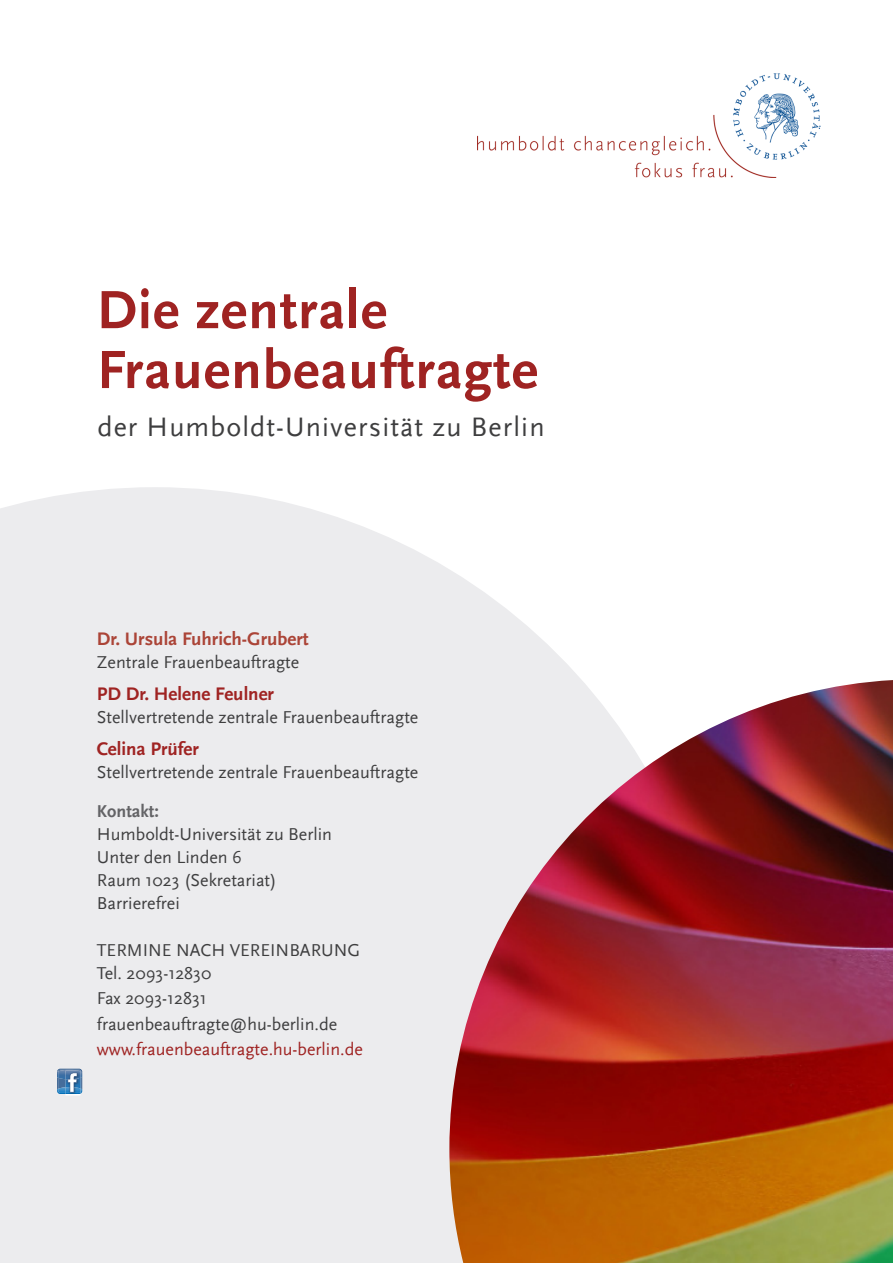
<style>
.page{position:relative;width:893px;height:1263px;background:#fff}
.page>*{position:absolute;margin:0;border:0;box-sizing:border-box;transform-origin:0 0}
.FRB_Titel_rot{font:700 56.1px "HU Scala Sans";letter-spacing:.02em;color:#9f2322}
.FRB_SUbline_gesperrt{font:28.05px "HU Scala Sans";letter-spacing:.04em;color:#3e3e3f}
.FRB_Fließtext_Plakat{font:700 19.05px "HU Scala Sans";color:#9f2322}
.FRB_Fließ_Bold{font:700 19.05px "HU Scala Sans";color:#ab4437}
.FRB_Fließtext_Plakat-2{font:18px "HU Scala Sans";color:#3e3e3f}
.FRB_WEB_rot{font:18px "HU Scala Sans";color:#9f2322}
.FRB_Fließ_Bold-2{font:700 18px "HU Scala Sans";color:#636366}
</style>
<div class="page">
<svg style="left:0;top:487px;width:581px;height:776px;background:#ededef"></svg>
<img style="left:478px;top:73px;width:343px;height:105px">
<svg style="left:57px;top:1069px;width:25px;height:26px"></svg>
<img style="left:449px;top:680px;width:444px;height:583px">
<p class="FRB_Titel_rot" style="left:97px;top:278px;width:292px">Die zentrale</p>
<p class="FRB_Titel_rot" style="left:97px;top:338px;width:442px">Frauenbeauftragte</p>
<p class="FRB_SUbline_gesperrt" style="left:97px;top:412px;width:449px">der Humboldt-Universität zu Berlin</p>
<p class="FRB_Fließ_Bold" style="left:97px;top:628px;width:213px">Dr. Ursula Fuhrich-Grubert</p>
<p class="FRB_Fließtext_Plakat-2" style="left:97px;top:653px;width:204px">Zentrale Frauenbeauftragte</p>
<p class="FRB_Fließtext_Plakat" style="left:97px;top:683px;width:179px">PD Dr. Helene Feulner</p>
<p class="FRB_Fließtext_Plakat-2" style="left:97px;top:708px;width:323px">Stellvertretende zentrale Frauenbeauftragte</p>
<p class="FRB_Fließtext_Plakat" style="left:97px;top:738px;width:103px">Celina Prüfer</p>
<p class="FRB_Fließtext_Plakat-2" style="left:97px;top:763px;width:323px">Stellvertretende zentrale Frauenbeauftragte</p>
<p class="FRB_Fließ_Bold-2" style="left:97px;top:800px;width:64px">Kontakt:</p>
<p class="FRB_Fließtext_Plakat-2" style="left:97px;top:824px;width:237px">Humboldt-Universität zu Berlin</p>
<p class="FRB_Fließtext_Plakat-2" style="left:97px;top:847px;width:147px">Unter den Linden 6</p>
<p class="FRB_Fließtext_Plakat-2" style="left:97px;top:870px;width:181px">Raum 1023 (Sekretariat)</p>
<p class="FRB_Fließtext_Plakat-2" style="left:97px;top:894px;width:84px">Barrierefrei</p>
<p class="FRB_Fließtext_Plakat-2" style="left:97px;top:940px;width:265px">TERMINE NACH VEREINBARUNG</p>
<p class="FRB_Fließtext_Plakat-2" style="left:97px;top:963px;width:116px">Tel. 2093-12830</p>
<p class="FRB_Fließtext_Plakat-2" style="left:97px;top:989px;width:111px">Fax 2093-12831</p>
<p class="FRB_Fließtext_Plakat-2" style="left:97px;top:1014px;width:242px">frauenbeauftragte@hu-berlin.de</p>
<p class="FRB_WEB_rot" style="left:97px;top:1040px;width:267px">www.frauenbeauftragte.hu-berlin.de</p>
</div>
